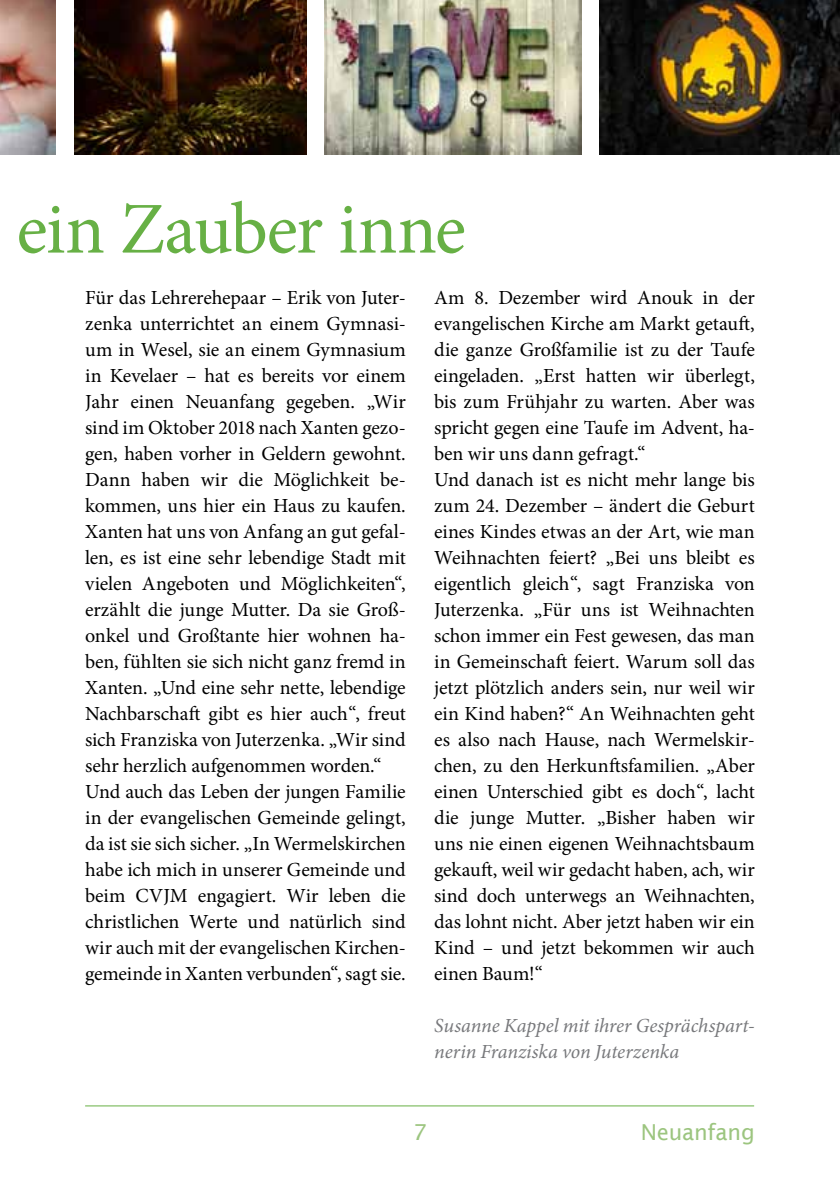
<style>
.page{position:relative;width:840px;height:1191px;background:#fff}
.page>*{position:absolute;margin:0;border:0;box-sizing:border-box;transform-origin:0 0}
.t1{font:73px "Minion Pro";letter-spacing:-.02em;color:#67b045}
.t2{font:22px "Lucida Sans";letter-spacing:-.01em;color:#9cc57f}
.t3{font:20px/26px "Minion Pro";letter-spacing:-.005em;color:#000}
.t4{font:italic 20px/26px "Minion Pro";letter-spacing:-.005em;color:#77787b}
</style>
<div class="page">
<img style="left:0;top:0;width:55px;height:154px">
<img style="left:74px;top:0;width:232px;height:154px">
<img style="left:599px;top:0;width:240px;height:154px">
<img style="left:324px;top:0;width:257px;height:154px">
<hr style="left:85px;top:1105px;width:668px;height:1px;background:#67b045">
<h1 class="t1" style="left:16px;top:180px;width:451px">ein Zauber inne</h1>
<p class="t3" style="left:85px;top:284px;width:322px">Für das Lehrerehepaar – Erik von Juter&shy;zenka unterrichtet an einem Gymnasi&shy;um in Wesel, sie an einem Gymnasium in Kevelaer – hat es bereits vor einem Jahr einen Neuanfang gegeben. „Wir sind im Oktober 2018 nach Xanten gezo&shy;gen, haben vorher in Geldern gewohnt.<br>Dann haben wir die Möglichkeit be&shy;kommen, uns hier ein Haus zu kaufen.<br>Xanten hat uns von Anfang an gut gefal&shy;len, es ist eine sehr lebendige Stadt mit vielen Angeboten und Möglichkeiten“, erzählt die junge Mutter. Da sie Groß&shy;onkel und Großtante hier wohnen ha&shy;ben, fühlten sie sich nicht ganz fremd in Xanten. „Und eine sehr nette, lebendige Nachbarschaft gibt es hier auch“, freut sich Franziska von Juterzenka. „Wir sind sehr herzlich aufgenommen worden.“ Und auch das Leben der jungen Familie in der evangelischen Gemeinde gelingt, da ist sie sich sicher. „In Wermelskirchen habe ich mich in unserer Gemeinde und beim CVJM engagiert. Wir leben die christlichen Werte und natürlich sind wir auch mit der evangelischen Kirchen&shy;gemeinde in Xanten verbunden“, sagt sie.</p>
<p class="t3" style="left:434px;top:284px;width:322px">Am 8. Dezember wird Anouk in der evangelischen Kirche am Markt getauft, die ganze Großfamilie ist zu der Taufe eingeladen. „Erst hatten wir überlegt, bis zum Frühjahr zu warten. Aber was spricht gegen eine Taufe im Advent, ha&shy;ben wir uns dann gefragt.“<br>Und danach ist es nicht mehr lange bis zum 24. Dezember – ändert die Geburt eines Kindes etwas an der Art, wie man Weihnachten feiert? „Bei uns bleibt es eigentlich gleich“, sagt Franziska von Juterzenka. „Für uns ist Weihnachten schon immer ein Fest gewesen, das man in Gemeinschaft feiert. Warum soll das jetzt plötzlich anders sein, nur weil wir ein Kind haben?“ An Weihnachten geht es also nach Hause, nach Wermelskir&shy;chen, zu den Herkunftsfamilien. „Aber einen Unterschied gibt es doch“, lacht die junge Mutter. „Bisher haben wir uns nie einen eigenen Weihnachtsbaum gekauft, weil wir gedacht haben, ach, wir sind doch unterwegs an Weihnachten, das lohnt nicht. Aber jetzt haben wir ein Kind – und jetzt bekommen wir auch einen Baum!“</p>
<p class="t4" style="left:434px;top:1012px;width:322px">Susanne Kappel mit ihrer Gesprächspart&shy;nerin Franziska von Juterzenka</p>
<p class="t2" style="left:413px;top:1119px;width:15px">7</p>
<p class="t2" style="left:640px;top:1119px;width:115px">Neuanfang</p>
</div>
